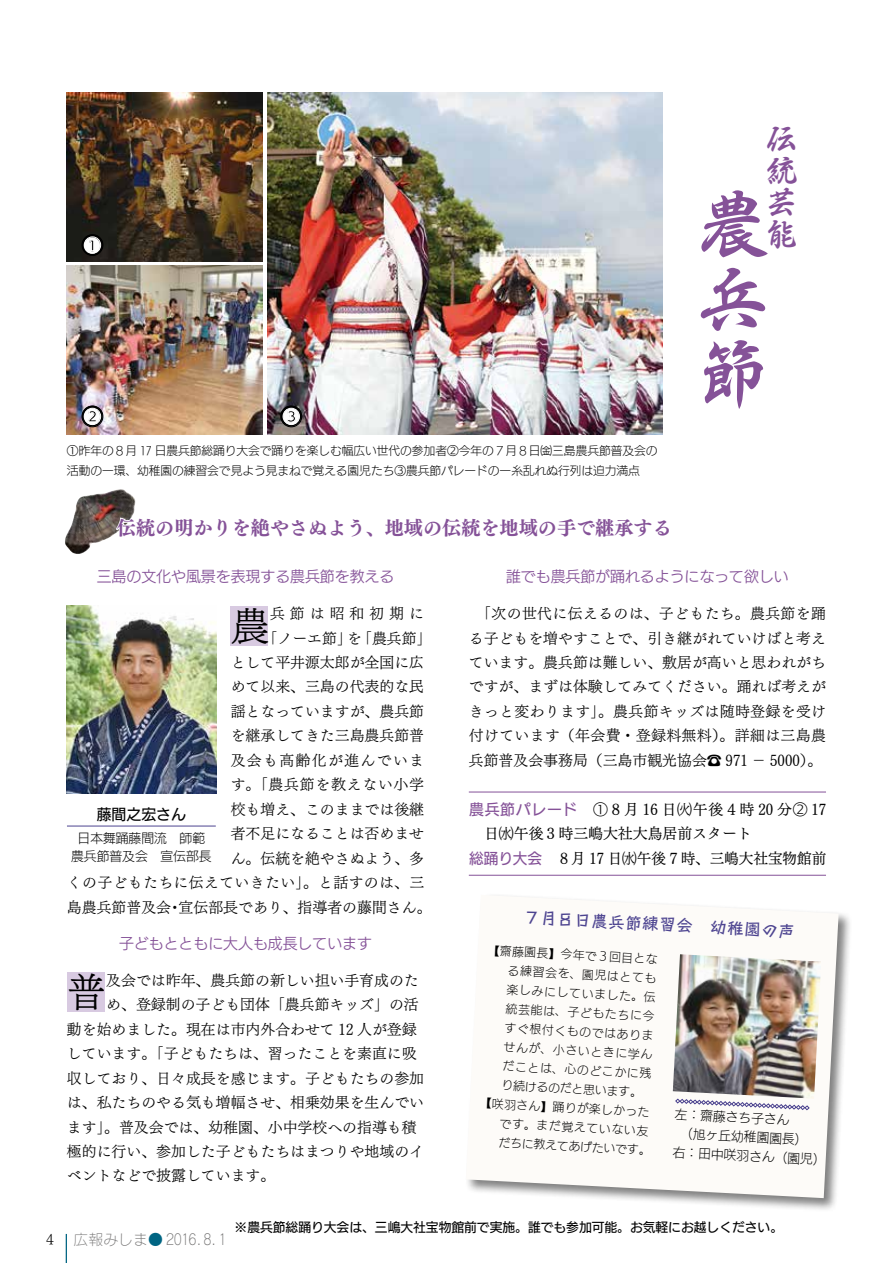
<style>
.page{position:relative;width:893px;height:1263px;background:#fff}
.page>*{position:absolute;margin:0;border:0;box-sizing:border-box;transform-origin:0 0}
.t1{font:74.4px/74.4px "Manyo Gyosho Std E";color:#855298;text-align:justify}
.t2{font:39.3px "UD Mincho Pro L";color:#000}
.t3{font:31.95px/32px "Manyo Gyosho Std E";color:#855298;text-align:justify}
.t4{font:23.4px "UD Kakugo Large Pro B";color:#000}
.t5{font:19.2px "UD Mincho Pro B";color:#855298}
.t6{font:16.95px "Stick Std B";color:#4d4490}
.t7{font:14.85px/24.5px "UD Mincho Pro L";color:#000;text-align:justify}
.t8{font:14.85px "UD Kakugo Large Pro R";color:#855298}
.t9{font:14.85px "UD Mincho Pro M";color:#000}
.t10{font:14.85px "UD Mincho Pro L";letter-spacing:.025em;color:#000}
.t11{font:14.85px "UD Mincho Pro M";letter-spacing:.045em;color:#000}
.t12{font:14.85px "Rodin Cattleya Pro L";color:#727171}
.t13{font:14.85px "UD Mincho Pro L";letter-spacing:.05em;color:#000}
.t14{font:14.85px "UD Mincho Pro L";letter-spacing:.09em;color:#000}
.t15{font:14.85px "UD Mincho Pro L";letter-spacing:.335em;color:#000}
.t16{font:14.85px "UD Kakugo Large Pro M";color:#000}
.t17{font:14.85px "Tsuku Min Pro L";color:#000}
.t18{font:12.75px/19.2px "UD Kakugo Large Pro L";color:#000;text-align:center}
.t19{font:12.75px "UD Kakugo Large Pro M";color:#000}
.t20{font:11.7px/19.2px "UD Kakugo Large Pro L";color:#000}
.s1{font-size:16.95px;color:#fff}
.s2{font-family:"UD Kakugo Large Pro M";color:#855298}
.s3{font-family:"UD Kakugo Large Pro L"}
.s4{font-family:"UD Mincho Pro L"}
.s5{color:#006583}
</style>
<div class="page">
<img style="left:67px;top:92px;width:196px;height:169px">
<div style="left:231px;top:606px;width:37px;height:39px;background:#d8cae1"></div>
<div style="left:67px;top:973px;width:37px;height:39px;background:#d8cae1"></div>
<img style="left:268px;top:92px;width:394px;height:343px">
<img style="left:67px;top:266px;width:195px;height:169px">
<img style="left:66px;top:606px;width:151px;height:187px">
<div style="left:464px;top:893px;width:388px;height:319px;background:#000;opacity:.5"></div>
<svg style="left:466px;top:895px;width:373px;height:303px"></svg>
<img style="left:673px;top:954px;width:148px;height:144px">
<svg style="left:675px;top:1099px;width:134px;height:11px"></svg>
<hr style="left:469px;top:792px;width:357px;height:1px;background:#855298">
<hr style="left:469px;top:875px;width:357px;height:1px;background:#855298">
<div style="left:82px;top:234px;width:21px;height:22px;border:1px solid #000;border-radius:50%"></div>
<svg style="left:83px;top:236px;width:18px;height:18px"></svg>
<div style="left:82px;top:406px;width:21px;height:21px;border:1px solid #000;border-radius:50%"></div>
<svg style="left:83px;top:407px;width:18px;height:18px"></svg>
<div style="left:280px;top:406px;width:22px;height:21px;border:1px solid #000;border-radius:50%"></div>
<svg style="left:282px;top:407px;width:18px;height:18px"></svg>
<img style="left:70px;top:489px;width:50px;height:40px">
<svg style="left:106px;top:511px;width:29px;height:28px"></svg>
<hr style="left:67px;top:826px;width:149px;height:1px;background:#4d4490">
<svg style="left:66px;top:1234px;width:1px;height:29px"></svg>
<h3 class="t4" style="left:81px;top:225px;width:25px">●<span class="s1">❶</span></h3>
<h3 class="t4" style="left:81px;top:397px;width:25px">●<span class="s1">❷</span></h3>
<h3 class="t4" style="left:280px;top:397px;width:25px">●<span class="s1">❸</span></h3>
<p class="t20" style="left:67px;top:441px;width:592px">①昨年の８月 17 日農兵節総踊り大会で踊りを楽しむ幅広い世代の参加者②今年の７月８日㈮三島農兵節普及会の活動の一環、幼稚園の練習会で見よう見まねで覚える園児たち③農兵節パレードの一糸乱れぬ行列は迫力満点</p>
<p class="t5" style="left:117px;top:512px;width:556px">伝統の明かりを絶やさぬよう、地域の伝統を地域の手で継承する</p>
<h3 class="t3" style="left:766px;top:120px;width:32px">伝統芸能</h3>
<h1 class="t1" style="left:696px;top:180px;width:73px">農兵節</h1>
<p class="t8" style="left:97px;top:565px;width:299px">三島の文化や風景を表現する農兵節を教える</p>
<h2 class="t2" style="left:231px;top:595px;width:41px">農</h2>
<p class="t15" style="left:270px;top:602px;width:156px">兵節は昭和初期に</p>
<p class="t7" style="left:263px;top:625px;width:171px">「ノーエ節」を「農兵節」</p>
<p class="t7" style="left:231px;top:650px;width:195px">として平井源太郎が全国に広</p>
<p class="t7" style="left:231px;top:674px;width:195px">めて以来、三島の代表的な民</p>
<p class="t7" style="left:231px;top:698px;width:195px">謡となっていますが、農兵節</p>
<p class="t7" style="left:231px;top:723px;width:195px">を継承してきた三島農兵節普</p>
<p class="t14" style="left:231px;top:748px;width:195px">及会も高齢化が進んでいま</p>
<p class="t13" style="left:231px;top:773px;width:195px">す。「農兵節を教えない小学</p>
<p class="t7" style="left:231px;top:796px;width:195px">校も増え、このままでは後継</p>
<p class="t7" style="left:231px;top:821px;width:195px">者不足になることは否めませ</p>
<p class="t7" style="left:231px;top:845px;width:195px">ん。伝統を絶やさぬよう、多</p>
<p class="t10" style="left:67px;top:871px;width:359px">くの子どもたちに伝えていきたい」。と話すのは、三</p>
<p class="t7" style="left:67px;top:894px;width:366px">島農兵節普及会・宣伝部長であり、指導者の藤間さん。</p>
<p class="t16" style="left:97px;top:802px;width:91px">藤間之宏さん</p>
<p class="t18" style="left:71px;top:828px;width:142px;line-height:18.1px">日本舞踊藤間流　師範農兵節普及会　宣伝部長</p>
<p class="t8" style="left:119px;top:932px;width:254px">子どもとともに大人も成長しています</p>
<h2 class="t2" style="left:67px;top:962px;width:41px">普</h2>
<p class="t7" style="left:106px;top:967px;width:314px">及会では昨年、農兵節の新しい担い手育成のた</p>
<p class="t7" style="left:106px;top:992px;width:314px">め、登録制の子ども団体「農兵節キッズ」の活</p>
<p class="t7" style="left:67px;top:1016px;width:351px">動を始めました。現在は市内外合わせて 12 人が登録</p>
<p class="t7" style="left:67px;top:1041px;width:351px">しています。「子どもたちは、習ったことを素直に吸</p>
<p class="t7" style="left:67px;top:1065px;width:359px">収しており、日々成長を感じます。子どもたちの参加</p>
<p class="t7" style="left:67px;top:1090px;width:359px">は、私たちのやる気も増幅させ、相乗効果を生んでい</p>
<p class="t7" style="left:67px;top:1114px;width:351px">ます」。普及会では、幼稚園、小中学校への指導も積</p>
<p class="t7" style="left:67px;top:1139px;width:359px">極的に行い、参加した子どもたちはまつりや地域のイ</p>
<p class="t7" style="left:67px;top:1163px;width:210px">ベントなどで披露しています。</p>
<p class="t8" style="left:506px;top:565px;width:284px">誰でも農兵節が踊れるようになって欲しい</p>
<p class="t7" style="left:469px;top:601px;width:359px">　「次の世代に伝えるのは、子どもたち。農兵節を踊る子どもを増やすことで、引き継がれていけばと考えています。農兵節は難しい、敷居が高いと思われがちですが、まずは体験してみてください。踊れば考えがきっと変わります」。農兵節キッズは随時登録を受け付けています（年会費・登録料無料）。詳細は三島農兵節普及会事務局（三島市観光協会☎ 971 － 5000）。</p>
<p class="t11" style="left:469px;top:797px;width:359px"><span class="s2">農兵節パレード</span> <span class="s3">①</span>８月 16 日<span class="s4">㈫</span>午後４時 20 分<span class="s3">②</span> 17</p>
<p class="t9" style="left:484px;top:822px;width:269px">日<span class="s4">㈬</span>午後３時三嶋大社大鳥居前スタート</p>
<p class="t9" style="left:469px;top:846px;width:359px"><span class="s2">総踊り大会</span>　８月 17 日<span class="s4">㈬</span>午後７時、三嶋大社宝物館前</p>
<p class="t6" style="left:524px;top:903px;width:274px;rotate:3deg">７月８日農兵節練習会　幼稚園の声</p>
<p class="t20" style="left:489px;top:940px;width:171px;rotate:3deg">【齋藤園長】今年で３回目とな</p>
<p class="t20" style="left:508px;top:960px;width:150px;rotate:3deg">る練習会を、園児はとても</p>
<p class="t20" style="left:507px;top:979px;width:150px;rotate:3deg">楽しみにしていました。伝</p>
<p class="t20" style="left:506px;top:998px;width:150px;rotate:3deg">統芸能は、子どもたちに今</p>
<p class="t20" style="left:505px;top:1018px;width:150px;rotate:3deg">すぐ根付くものではありま</p>
<p class="t20" style="left:504px;top:1037px;width:150px;rotate:3deg">せんが、小さいときに学ん</p>
<p class="t20" style="left:503px;top:1056px;width:150px;rotate:3deg">だことは、心のどこかに残</p>
<p class="t20" style="left:502px;top:1075px;width:142px;rotate:3deg">り続けるのだと思います。</p>
<p class="t20" style="left:481px;top:1093px;width:171px;rotate:3deg">【咲羽さん】踊りが楽しかった</p>
<p class="t20" style="left:500px;top:1113px;width:150px;rotate:3deg">です。まだ覚えていない友</p>
<p class="t20" style="left:499px;top:1132px;width:154px;rotate:3deg">だちに教えてあげたいです。</p>
<p class="t18" style="left:675px;top:1104px;width:155px;text-align:left;rotate:3deg">左：齋藤さち子さん<br>　（旭ヶ丘幼稚園園長）<br>右：田中咲羽さん（園児）</p>
<p class="t17" style="left:46px;top:1226px;width:9px">4</p>
<p class="t12" style="left:74px;top:1230px;width:154px">広報みしま<span class="s5">●</span> ２０１６．８．１</p>
<p class="t19" style="left:235px;top:1216px;width:550px">※農兵節総踊り大会は、三嶋大社宝物館前で実施。誰でも参加可能。お気軽にお越しください。</p>
</div>
